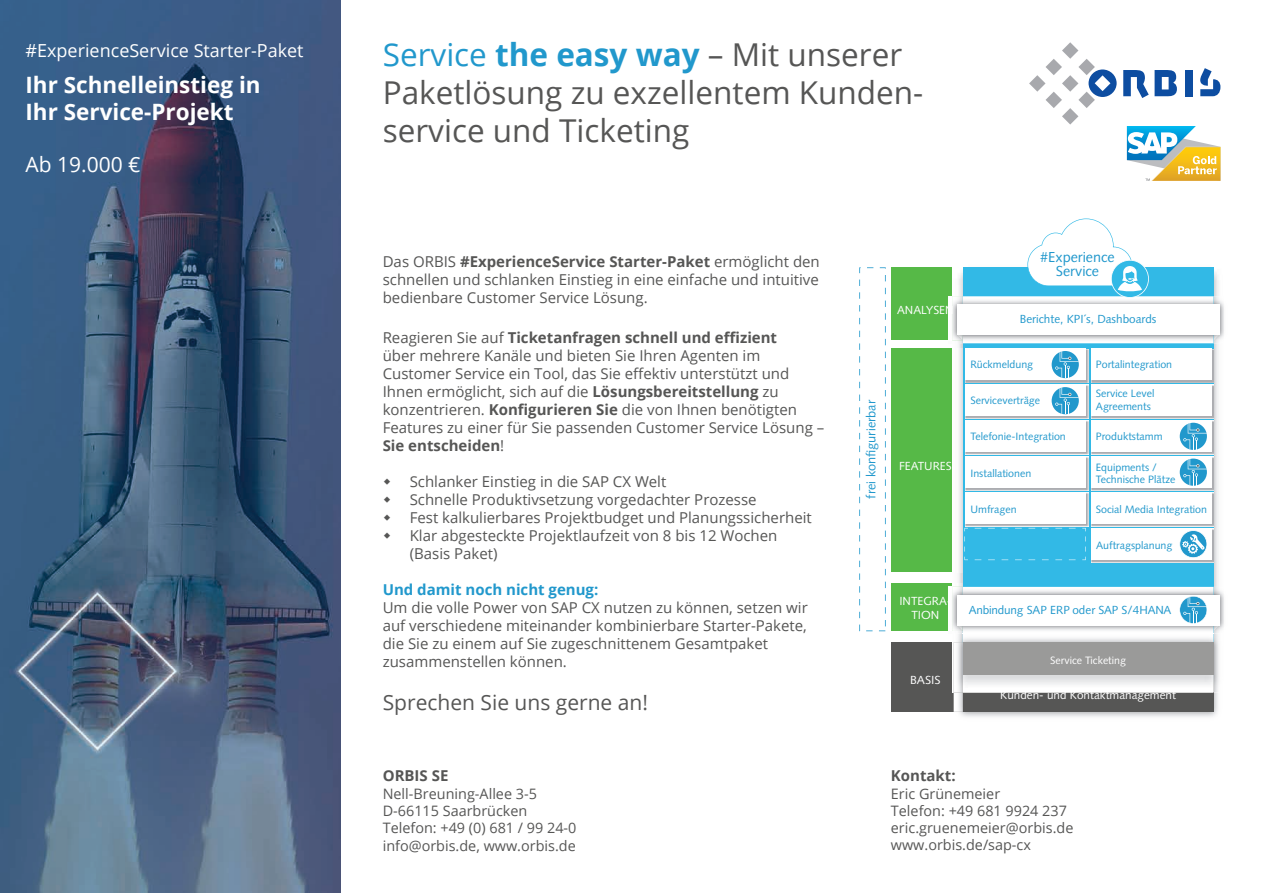
<style>
.page{position:relative;width:1263px;height:893px;background:#fff}
.page>*{position:absolute;margin:0;border:0;box-sizing:border-box;transform-origin:0 0}
.t1{font:31.5px/37.8px "Open Sans";color:#565655}
.t2{font:700 22.5px/27px "Open Sans";color:#fff}
.t3{font:21px "Open Sans";color:#565655}
.t4{font:21px "Open Sans";color:#fff}
.t5{font:18px "Open Sans";color:#fff}
.t6{font:15px/18px "Open Sans";color:#565655}
.t7{font:700 15px "Open Sans";color:#2198cc}
.t8{font:700 15px "Open Sans";color:#565655}
.t9{font:14.4px/17.2px "Open Sans";color:#565655}
.t10{font:14.4px/14.4px "Syntax LT Std";color:#2198cc;text-align:center}
.t11{font:12.75px "Syntax LT Std";color:#2198cc}
.t12{font:11.7px/14.1px "Syntax LT Std";color:#fff;text-align:center}
.t13{font:11.7px "Syntax LT Std";color:#2198cc}
.t14{font:11.7px "Syntax LT Std";color:#fff;scale:1.04 1}
.t15{font:10.65px/12.8px "Syntax LT Std";color:#2198cc}
.t16{font:10.65px "Syntax LT Std";color:#fff}
.s1{color:#2198cc}
.s2{font-weight:700;color:#2198cc}
.s3{font-weight:700}
</style>
<div class="page">
<div style="left:1185px;top:70px;width:7px;height:26px;background:#0d4da1"></div>
<svg style="left:1123px;top:70px;width:54px;height:28px"></svg>
<svg style="left:1029px;top:42px;width:87px;height:83px"></svg>
<svg style="left:1200px;top:68px;width:20px;height:28px"></svg>
<svg style="left:1127px;top:126px;width:93px;height:55px"></svg>
<div style="left:891px;top:642px;width:322px;height:70px;background:#565655"></div>
<div style="left:891px;top:348px;width:91px;height:224px;background:#56b947"></div>
<div style="left:891px;top:583px;width:91px;height:48px;background:#56b947"></div>
<div style="left:891px;top:268px;width:91px;height:72px;background:#56b947"></div>
<img style="left:1213px;top:267px;width:6px;height:29px">
<img style="left:1213px;top:343px;width:6px;height:244px">
<img style="left:958px;top:572px;width:5px;height:11px">
<img style="left:952px;top:348px;width:11px;height:224px">
<svg style="left:952px;top:583px;width:11px;height:4px"></svg>
<img style="left:952px;top:268px;width:11px;height:28px">
<div style="left:963px;top:267px;width:250px;height:408px;background:#32b9e6"></div>
<img style="left:963px;top:587px;width:261px;height:46px">
<img style="left:948px;top:587px;width:4px;height:38px">
<img style="left:952px;top:587px;width:11px;height:38px">
<svg style="left:1214px;top:625px;width:5px;height:6px"></svg>
<svg style="left:948px;top:625px;width:15px;height:8px"></svg>
<div style="left:957px;top:595px;width:262px;height:30px;background:#fff"></div>
<img style="left:1213px;top:296px;width:11px;height:47px">
<img style="left:948px;top:296px;width:4px;height:39px">
<img style="left:952px;top:296px;width:11px;height:39px">
<img style="left:963px;top:296px;width:250px;height:47px">
<svg style="left:1214px;top:335px;width:5px;height:5px"></svg>
<svg style="left:948px;top:335px;width:15px;height:13px"></svg>
<div style="left:957px;top:305px;width:262px;height:30px;background:#fff"></div>
<img style="left:960px;top:692px;width:258px;height:25px">
<img style="left:958px;top:633px;width:261px;height:59px">
<img style="left:954px;top:642px;width:9px;height:50px">
<img style="left:963px;top:633px;width:250px;height:9px">
<div style="left:963px;top:692px;width:250px;height:20px;background:#565655"></div>
<img style="left:963px;top:675px;width:250px;height:17px">
<div style="left:963px;top:642px;width:250px;height:33px;background:#9a9a99"></div>
<svg style="left:1179px;top:596px;width:28px;height:28px"></svg>
<img style="left:965px;top:349px;width:123px;height:34px">
<div style="left:965px;top:349px;width:120px;height:31px;background:#fff"></div>
<img style="left:1091px;top:349px;width:122px;height:34px">
<div style="left:1091px;top:349px;width:120px;height:31px;background:#fff"></div>
<img style="left:965px;top:385px;width:123px;height:34px">
<div style="left:965px;top:384px;width:120px;height:32px;background:#fff"></div>
<img style="left:1091px;top:385px;width:122px;height:34px">
<div style="left:1091px;top:384px;width:120px;height:32px;background:#fff"></div>
<img style="left:965px;top:421px;width:123px;height:34px">
<div style="left:965px;top:420px;width:120px;height:32px;background:#fff"></div>
<img style="left:1091px;top:421px;width:122px;height:34px">
<div style="left:1091px;top:420px;width:120px;height:32px;background:#fff"></div>
<img style="left:965px;top:457px;width:123px;height:33px">
<div style="left:965px;top:456px;width:120px;height:32px;background:#fff"></div>
<img style="left:1091px;top:457px;width:122px;height:33px">
<div style="left:1091px;top:456px;width:120px;height:32px;background:#fff"></div>
<img style="left:965px;top:493px;width:123px;height:33px">
<div style="left:965px;top:492px;width:120px;height:32px;background:#fff"></div>
<svg style="left:1082px;top:528px;width:4px;height:32px"></svg>
<svg style="left:964px;top:528px;width:4px;height:32px"></svg>
<img style="left:1091px;top:493px;width:122px;height:33px">
<div style="left:1091px;top:492px;width:120px;height:32px;background:#fff"></div>
<img style="left:1091px;top:529px;width:122px;height:33px">
<div style="left:1091px;top:528px;width:120px;height:32px;background:#fff"></div>
<div style="left:1180px;top:423px;width:27px;height:27px;background:#2198cc;border-radius:50%"></div>
<svg style="left:1183px;top:423px;width:24px;height:27px"></svg>
<div style="left:1052px;top:351px;width:27px;height:27px;background:#2198cc;border-radius:50%"></div>
<svg style="left:1055px;top:351px;width:24px;height:27px"></svg>
<div style="left:1052px;top:387px;width:27px;height:27px;background:#2198cc;border-radius:50%"></div>
<svg style="left:1055px;top:387px;width:24px;height:27px"></svg>
<div style="left:1180px;top:459px;width:27px;height:27px;background:#2198cc;border-radius:50%"></div>
<svg style="left:1183px;top:459px;width:24px;height:27px"></svg>
<svg style="left:1179px;top:530px;width:28px;height:28px"></svg>
<svg style="left:1027px;top:219px;width:122px;height:79px"></svg>
<img style="left:0;top:0;width:340px;height:893px">
<svg style="left:859px;top:267px;width:27px;height:364px"></svg>
<p class="t5" style="left:26px;top:39px;width:280px">#ExperienceService Starter-Paket</p>
<h2 class="t2" style="left:26px;top:71px;width:237px">Ihr Schnelleinstieg in<br>Ihr Service-Projekt</h2>
<h3 class="t4" style="left:26px;top:150px;width:117px">Ab 19.000 €</h3>
<h1 class="t1" style="left:383px;top:35px;width:542px"><span class="s1">Service</span> <span class="s2">the easy way</span> – Mit unserer<br>Paketlösung zu exzellentem Kunden&shy;service und Ticketing</h1>
<p class="t6" style="left:383px;top:252px;width:439px;text-align:justify">Das ORBIS <span class="s3">#ExperienceService Starter-Paket</span> ermöglicht den schnellen und schlanken Einstieg in eine einfache und intuitive bedienbare Customer Service Lösung.</p>
<p class="t6" style="left:383px;top:328px;width:443px">Reagieren Sie auf <span class="s3">Ticketanfragen schnell und effizient<br></span>über mehrere Kanäle und bieten Sie Ihren Agenten im Customer Service ein Tool, das Sie effektiv unterstützt und Ihnen ermöglicht, sich auf die <span class="s3">Lösungsbereitstellung</span> zu konzentrieren. <span class="s3">Konfigurieren Sie</span> die von Ihnen benötigten Features zu einer für Sie passenden Customer Service Lösung – <span class="s3">Sie entscheiden</span>!</p>
<p class="t6" style="left:410px;top:472px;width:404px">Schlanker Einstieg in die SAP CX Welt<br>Schnelle Produktivsetzung vorgedachter Prozesse<br>Fest kalkulierbares Projektbudget und Planungssicherheit Klar abgesteckte Projektlaufzeit von 8 bis 12 Wochen (Basis Paket)</p>
<p class="t7" style="left:383px;top:579px;width:217px">Und damit noch nicht genug:</p>
<p class="t6" style="left:383px;top:598px;width:427px">Um die volle Power von SAP CX nutzen zu können, setzen wir auf verschiedene miteinander kombinierbare Starter-Pakete, die Sie zu einem auf Sie zugeschnittenem Gesamtpaket zusammenstellen können.</p>
<h3 class="t3" style="left:383px;top:688px;width:267px">Sprechen Sie uns gerne an!</h3>
<p class="t11" style="left:864px;top:499px;width:100px;rotate:-90deg">frei kon gurierbar</p>
<p class="t12" style="left:897px;top:303px;width:58px">ANALYSEN</p>
<p class="t12" style="left:899px;top:459px;width:54px">FEATURES</p>
<p class="t10" style="left:1040px;top:250px;width:76px">#Experience<br>Service</p>
<p class="t13" style="left:1020px;top:312px;width:138px">Berichte, KPI´s, Dashboards</p>
<p class="t15" style="left:970px;top:358px;width:64px">Rückmeldung</p>
<p class="t15" style="left:1096px;top:358px;width:78px">Portalintegration</p>
<p class="t15" style="left:970px;top:394px;width:71px">Serviceverträge</p>
<p class="t15" style="left:1096px;top:387px;width:60px">Service Level<br>Agreements</p>
<p class="t15" style="left:970px;top:430px;width:97px">Telefonie-Integration</p>
<p class="t15" style="left:1096px;top:461px;width:81px">Equipments /<br>Technische Plätze</p>
<p class="t15" style="left:1096px;top:503px;width:113px">Social Media Integration</p>
<p class="t15" style="left:1096px;top:430px;width:68px">Produktstamm</p>
<p class="t15" style="left:970px;top:467px;width:62px">Installationen</p>
<p class="t15" style="left:970px;top:503px;width:48px">Umfragen</p>
<p class="t15" style="left:1096px;top:539px;width:78px">Auftragsplanung</p>
<p class="t12" style="left:899px;top:594px;width:54px">INTEGRA-<br>TION</p>
<p class="t14" style="left:910px;top:673px;width:31px">BASIS</p>
<p class="t13" style="left:969px;top:603px;width:204px">Anbindung SAP ERP oder SAP S/4HANA</p>
<p class="t16" style="left:1050px;top:654px;width:77px">Service Ticketing</p>
<p class="t12" style="left:1000px;top:688px;width:177px">Kunden- und Kontaktmanagement</p>
<p class="t8" style="left:383px;top:765px;width:67px">ORBIS SE</p>
<p class="t9" style="left:383px;top:784px;width:195px">Nell-Breuning-Allee 3-5<br>D-66115 Saarbrücken<br>Telefon: +49 (0) 681 / 99 24-0 info@orbis.de, www.orbis.de</p>
<p class="t8" style="left:891px;top:765px;width:66px">Kontakt:</p>
<p class="t9" style="left:891px;top:784px;width:184px">Eric Grünemeier<br>Telefon: +49 681 9924 237 eric.gruenemeier@orbis.de www.orbis.de/sap-cx</p>
</div>
